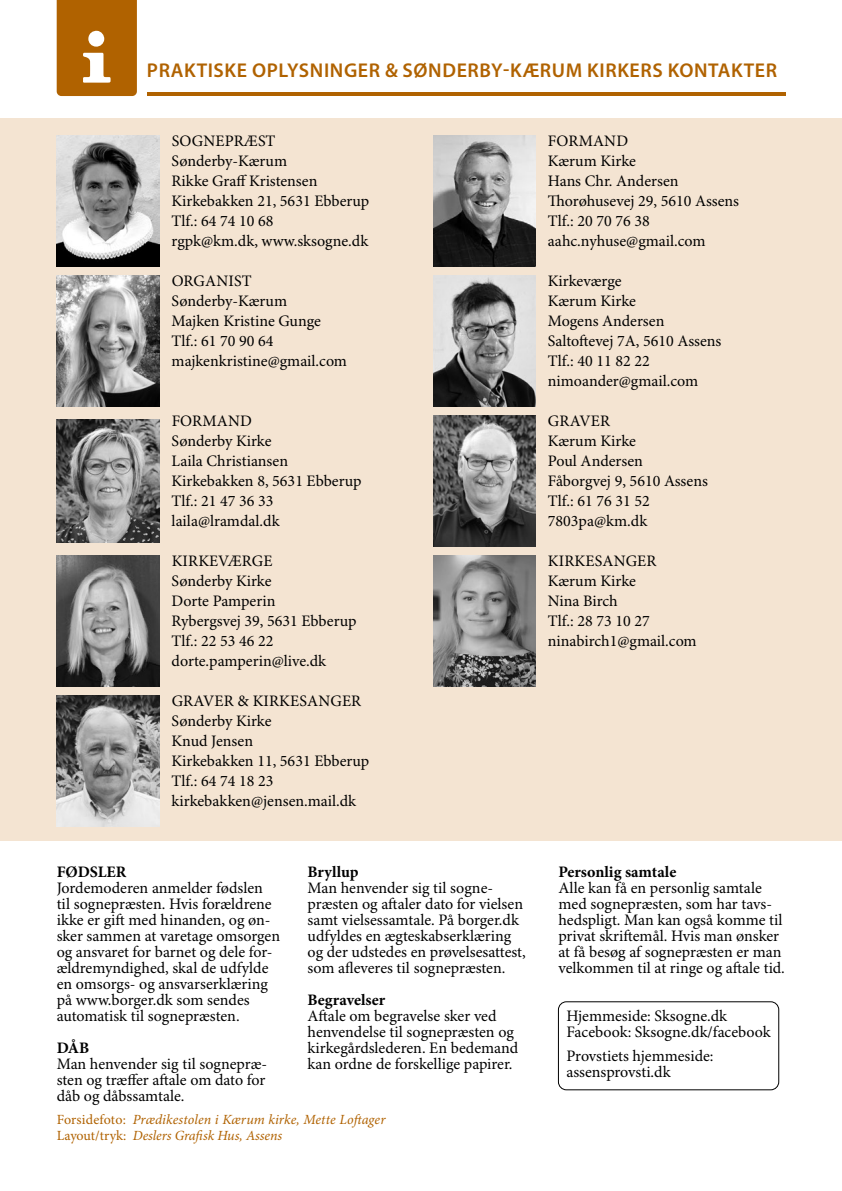
<style>
.page{position:relative;width:842px;height:1191px;background:#fff}
.page>*{position:absolute;margin:0;border:0;box-sizing:border-box;transform-origin:0 0}
.t1{font:600 20px "Myriad Pro";letter-spacing:.03em;color:#b06200}
.t2{font:16px/20px "Minion Pro";color:#000}
.t3{font:700 16px "Minion Pro";color:#000}
.t4{font:italic 14px/16px "Minion Pro";letter-spacing:.005em;color:#b06200}
.s1{font-style:normal}
</style>
<div class="page">
<svg style="left:57px;top:0;width:80px;height:96px;background:#b77018"></svg>
<hr style="left:147px;top:93px;width:638px;height:3px;background:#b06200">
<div style="left:0;top:118px;width:842px;height:722px;background:#f4e4d2"></div>
<div style="left:558px;top:1001px;width:221px;height:89px;border:1px solid #000;border-radius:8px"></div>
<img style="left:57px;top:135px;width:103px;height:131px">
<img style="left:433px;top:135px;width:103px;height:131px">
<img style="left:57px;top:276px;width:103px;height:130px">
<img style="left:433px;top:276px;width:103px;height:130px">
<img style="left:57px;top:419px;width:103px;height:123px">
<img style="left:433px;top:415px;width:103px;height:131px">
<img style="left:433px;top:555px;width:103px;height:131px">
<img style="left:57px;top:555px;width:103px;height:131px">
<img style="left:57px;top:696px;width:103px;height:130px">
<p class="t1" style="left:147px;top:60px;width:632px">PRAKTISKE OPLYSNINGER &amp; SØNDERBY-KÆRUM KIRKERS KONTAKTER</p>
<p class="t2" style="left:172px;top:132px;width:199px">SOGNEPRÆST<br>Sønderby-Kærum<br>Rikke Graff Kristensen<br>Kirkebakken 21, 5631 Ebberup<br>Tlf.: 64 74 10 68<br>rgpk@km.dk, www.sksogne.dk</p>
<p class="t2" style="left:172px;top:272px;width:177px">ORGANIST<br>Sønderby-Kærum<br>Majken Kristine Gunge<br>Tlf.: 61 70 90 64 majkenkristine@gmail.com</p>
<p class="t2" style="left:172px;top:412px;width:191px">FORMAND<br>Sønderby Kirke<br>Laila Christiansen<br>Kirkebakken 8, 5631 Ebberup<br>Tlf.: 21 47 36 33 laila@lramdal.dk</p>
<p class="t2" style="left:172px;top:552px;width:186px">KIRKEVÆRGE<br>Sønderby Kirke<br>Dorte Pamperin<br>Rybergsvej 39, 5631 Ebberup<br>Tlf.: 22 53 46 22 dorte.pamperin@live.dk</p>
<p class="t2" style="left:172px;top:692px;width:199px">GRAVER &amp; KIRKESANGER<br>Sønderby Kirke<br>Knud Jensen<br>Kirkebakken 11, 5631 Ebberup<br>Tlf.: 64 74 18 23 kirkebakken@jensen.mail.dk</p>
<p class="t3" style="left:57px;top:862px;width:71px">FØDSLER</p>
<p class="t2" style="left:57px;top:881px;width:225px;line-height:16px">Jordemoderen anmelder fødslen til sognepræsten. Hvis forældrene ikke er gift med hinanden, og øn&shy;sker sammen at varetage omsorgen og ansvaret for barnet og dele for&shy;ældremyndighed, skal de udfylde en omsorgs- og ansvarserklæring på www.borger.dk som sendes automatisk til sognepræsten.</p>
<p class="t3" style="left:57px;top:1038px;width:34px">DÅB</p>
<p class="t2" style="left:57px;top:1057px;width:212px;line-height:16px;text-align:justify">Man henvender sig til sognepræ&shy;sten og træffer aftale om dato for dåb og dåbssamtale.</p>
<p class="t3" style="left:308px;top:862px;width:53px">Bryllup</p>
<p class="t2" style="left:308px;top:881px;width:220px;line-height:16px">Man henvender sig til sogne&shy;præsten og aftaler dato for vielsen samt vielsessamtale. På borger.dk udfyldes en ægteskabserklæring og der udstedes en prøvelsesattest, som afleveres til sognepræsten.</p>
<p class="t3" style="left:308px;top:990px;width:79px">Begravelser</p>
<p class="t2" style="left:308px;top:1009px;width:212px;line-height:16px">Aftale om begravelse sker ved henvendelse til sognepræsten og kirkegårdslederen. En bedemand kan ordne de forskellige papirer.</p>
<p class="t4" style="left:57px;top:1112px;width:330px"><span class="s1">Forsidefoto:</span> Prædikestolen i Kærum kirke, Mette Loftager<br><span class="s1">Layout/tryk:</span> Deslers Grafisk Hus, Assens</p>
<p class="t2" style="left:548px;top:132px;width:193px">FORMAND<br>Kærum Kirke<br>Hans Chr. Andersen<br>Thorøhusevej 29, 5610 Assens<br>Tlf.: 20 70 76 38 aahc.nyhuse@gmail.com</p>
<p class="t2" style="left:548px;top:272px;width:175px">Kirkeværge<br>Kærum Kirke<br>Mogens Andersen<br>Saltoftevej 7A, 5610 Assens<br>Tlf.: 40 11 82 22 nimoander@gmail.com</p>
<p class="t2" style="left:548px;top:412px;width:161px">GRAVER<br>Kærum Kirke<br>Poul Andersen<br>Fåborgvej 9, 5610 Assens<br>Tlf.: 61 76 31 52<br>7803pa@km.dk</p>
<p class="t2" style="left:548px;top:552px;width:150px">KIRKESANGER<br>Kærum Kirke<br>Nina Birch<br>Tlf.: 28 73 10 27 ninabirch1@gmail.com</p>
<p class="t3" style="left:558px;top:862px;width:120px">Personlig samtale</p>
<p class="t2" style="left:558px;top:881px;width:228px;line-height:16px">Alle kan få en personlig samtale med sognepræsten, som har tavs&shy;hedspligt. Man kan også komme til privat skriftemål. Hvis man ønsker at få besøg af sognepræsten er man velkommen til at ringe og aftale tid.</p>
<p class="t2" style="left:566px;top:1009px;width:206px;line-height:16px">Hjemmeside: Sksogne.dk<br>Facebook: Sksogne.dk/facebook</p>
<p class="t2" style="left:566px;top:1049px;width:149px;line-height:16px">Provstiets hjemmeside: assensprovsti.dk</p>
</div>
